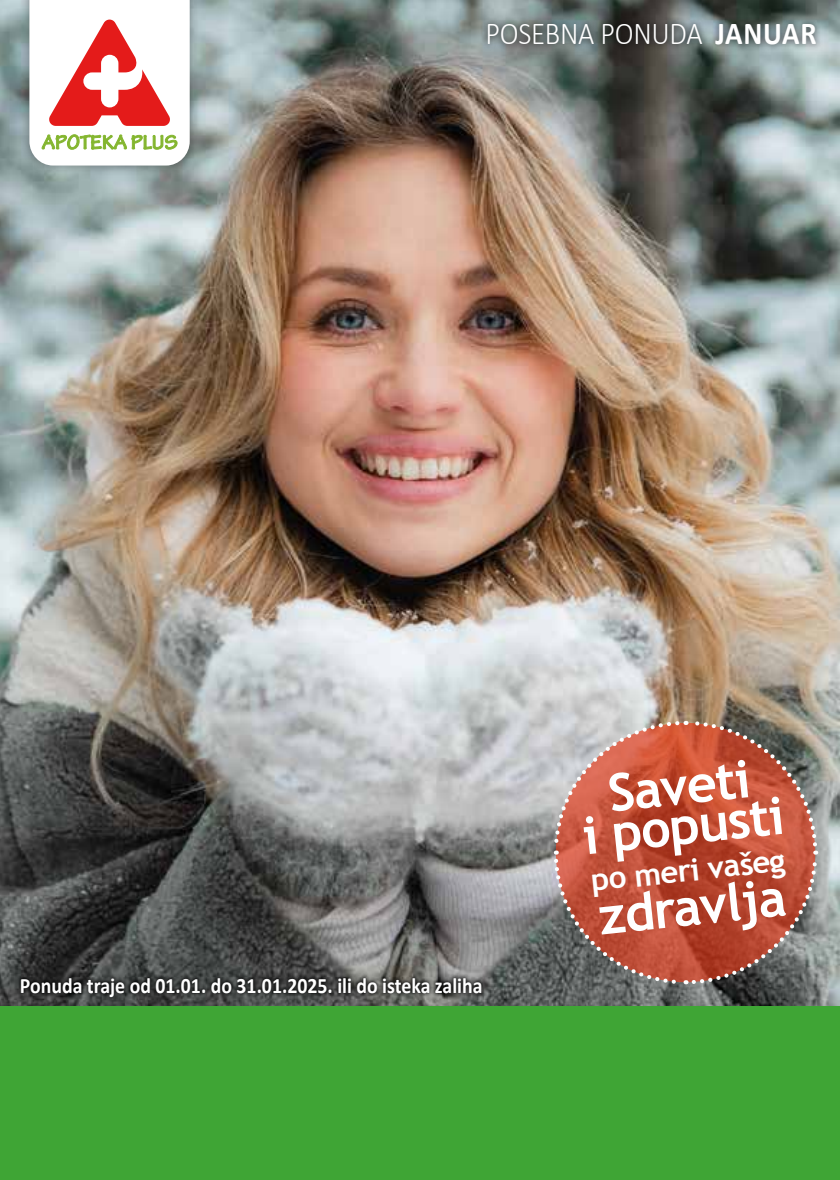
<style>
.page{position:relative;width:840px;height:1180px;background:#fff}
.page>*{position:absolute;margin:0;border:0;box-sizing:border-box;transform-origin:0 0}
.t1{font:700 52px/40px "Trebuchet MS";color:#fff;text-align:center}
.t2{font:300 32px "Calibri";letter-spacing:-.01em;color:#fff;scale:.9 1}
.t3{font:700 31.2px "Trebuchet MS";color:#fff}
.t4{font:700 22px "Calibri";color:#fff;scale:.9 1}
.s1{font-weight:700}
</style>
<div class="page">
<img style="left:1px;top:0;width:838px;height:1006px">
<div style="left:19px;top:0;width:181px;height:176px;background:#000;opacity:.39"></div>
<div style="left:0;top:1006px;width:839px;height:173px;background:#3fa535"></div>
<div style="left:17px;top:972px;width:468px;height:28px;background:#000;opacity:.85"></div>
<svg style="left:29px;top:0;width:161px;height:165px"></svg>
<div style="left:479px;top:16px;width:343px;height:36px;background:#000;opacity:.59"></div>
<svg style="left:551px;top:718px;width:267px;height:268px;background:#b15f4d"></svg>
<h2 class="t2" style="left:485px;top:13px;width:369px">POSEBNA PONUDA <span class="s1">JANUAR</span></h2>
<p class="t4" style="left:20px;top:969px;width:515px">Ponuda traje od 01.01. do 31.01.2025. ili do isteka zaliha</p>
<h1 class="t1" style="left:576px;top:776px;width:204px;rotate:-6deg">Saveti<br>i popusti</h1>
<h3 class="t3" style="left:588px;top:860px;width:196px;rotate:-6deg">po meri vašeg</h3>
<h1 class="t1" style="left:596px;top:896px;width:190px;rotate:-6deg">zdravlja</h1>
</div>
